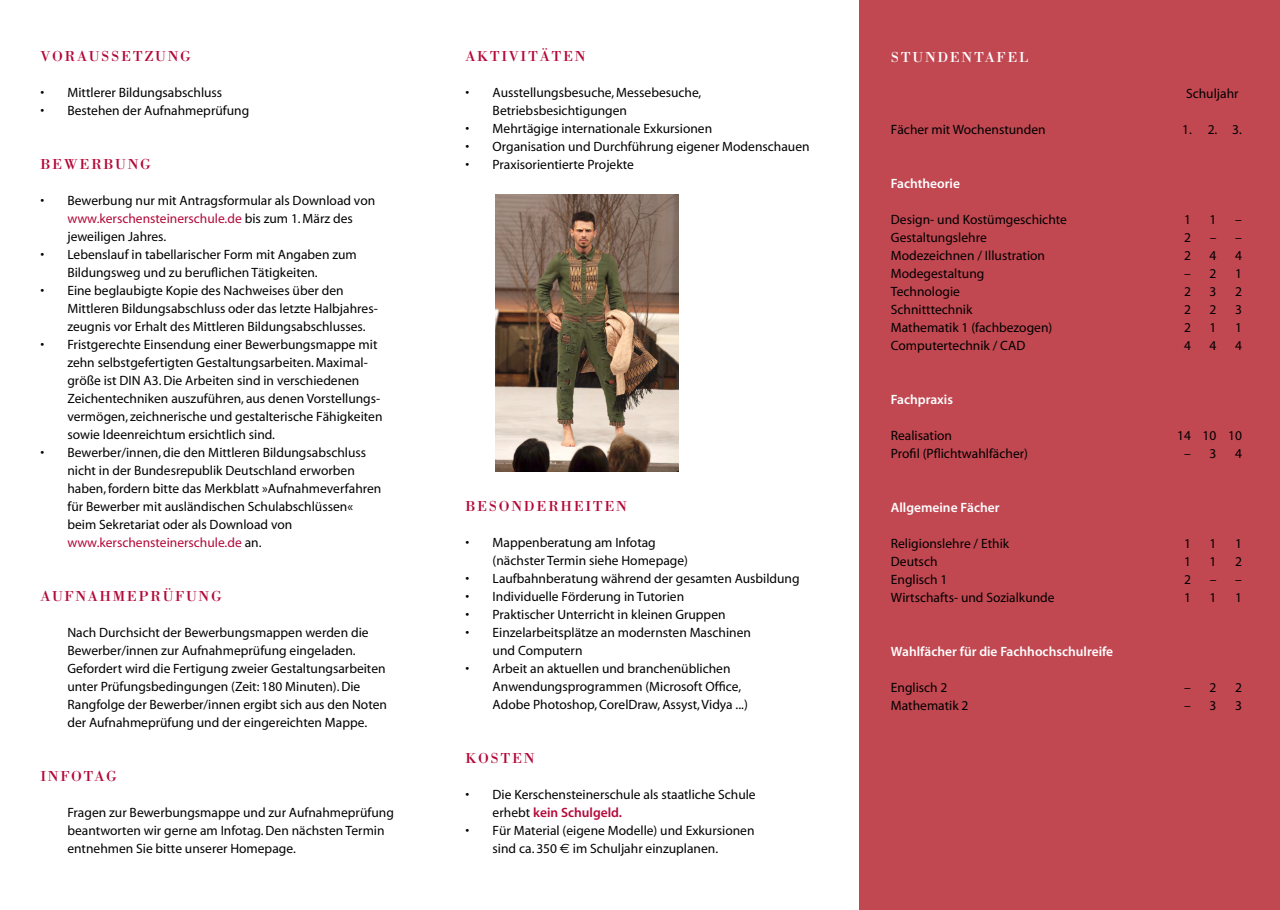
<style>
.page{position:relative;width:1280px;height:910px;background:#fff}
.page>*{position:absolute;margin:0;border:0;box-sizing:border-box;transform-origin:0 0}
.t1{font:15px "Bodoni";letter-spacing:.11em;color:#b30838}
.t2{font:15px "Bodoni";letter-spacing:.11em;color:#fff}
.t3{font:13.5px/18px "Myriad MM 400 600";color:#000}
.t4{font:13.5px "Myriad MM 565 600";color:#fff}
.t5{font:13.5px "Myriad MM 565 600";color:#b30838}
.s1{color:#b30838}
.s2{font-family:"Myriad MM 400 600";color:#000}
.s3{font-family:"Euro Sans"}
</style>
<div class="page">
<div style="left:859px;top:0;width:421px;height:910px;background:#c14751"></div>
<img style="left:495px;top:195px;width:184px;height:277px">
<p class="t1" style="left:40px;top:47px;width:152px">VORAUSSETZUNG</p>
<p class="t3" style="left:40px;top:84px;width:183px">• Mittlerer Bildungsabschluss</p>
<p class="t3" style="left:40px;top:102px;width:210px">• Bestehen der Aufnahmeprüfung</p>
<p class="t1" style="left:40px;top:155px;width:112px">BEWERBUNG</p>
<p class="t3" style="left:67px;top:192px;width:309px;text-indent:-27px">• Bewerbung nur mit Antragsformular als Download von <span class="s1">www.kerschensteinerschule.de</span> bis zum 1. März des jeweiligen Jahres.</p>
<p class="t3" style="left:67px;top:246px;width:291px;text-indent:-27px">• Lebenslauf in tabellarischer Form mit Angaben zum<br>Bildungsweg und zu beruflichen Tätigkeiten.</p>
<p class="t3" style="left:67px;top:282px;width:312px;text-indent:-27px">• Eine beglaubigte Kopie des Nachweises über den<br>Mittleren Bildungsabschluss oder das letzte Halbjahres&shy;zeugnis vor Erhalt des Mittleren Bildungsabschlusses.</p>
<p class="t3" style="left:67px;top:336px;width:317px;text-indent:-27px">• Fristgerechte Einsendung einer Bewerbungsmappe mit zehn selbstgefertigten Gestaltungsarbeiten. Maximal&shy;größe ist DIN A3. Die Arbeiten sind in verschiedenen Zeichentechniken auszuführen, aus denen Vorstellungs&shy;vermögen, zeichnerische und gestalterische Fähigkeiten sowie Ideenreichtum ersichtlich sind.</p>
<p class="t3" style="left:67px;top:444px;width:315px;text-indent:-27px">• Bewerber/innen, die den Mittleren Bildungsabschluss nicht in der Bundesrepublik Deutschland erworben haben, fordern bitte das Merkblatt »Aufnahmeverfahren für Bewerber mit ausländischen Schulabschlüssen« beim Sekretariat oder als Download von <span class="s1">www.kerschensteinerschule.de</span> an.</p>
<p class="t1" style="left:40px;top:587px;width:183px">AUFNAHMEPRÜFUNG</p>
<p class="t3" style="left:67px;top:624px;width:321px">Nach Durchsicht der Bewerbungsmappen werden die Bewerber/innen zur Aufnahmeprüfung eingeladen.<br>Gefordert wird die Fertigung zweier Gestaltungsarbeiten unter Prüfungsbedingungen (Zeit: 180 Minuten). Die Rangfolge der Bewerber/innen ergibt sich aus den Noten der Aufnahmeprüfung und der eingereichten Mappe.</p>
<p class="t1" style="left:40px;top:767px;width:78px">INFOTAG</p>
<p class="t3" style="left:67px;top:804px;width:328px">Fragen zur Bewerbungsmappe und zur Aufnahmeprüfung beantworten wir gerne am Infotag. Den nächsten Termin entnehmen Sie bitte unserer Homepage.</p>
<p class="t1" style="left:466px;top:47px;width:121px">AKTIVITÄTEN</p>
<p class="t3" style="left:493px;top:84px;width:210px;text-indent:-27px">• Ausstellungsbesuche, Messebesuche,<br>Betriebsbesichtigungen</p>
<p class="t3" style="left:466px;top:120px;width:248px">• Mehrtägige internationale Exkursionen</p>
<p class="t3" style="left:466px;top:138px;width:345px">• Organisation und Durchführung eigener Modenschauen</p>
<p class="t3" style="left:466px;top:156px;width:170px">• Praxisorientierte Projekte</p>
<p class="t1" style="left:466px;top:497px;width:163px">BESONDERHEITEN</p>
<p class="t3" style="left:493px;top:534px;width:197px;text-indent:-27px">• Mappenberatung am Infotag (nächster Termin siehe Homepage)</p>
<p class="t3" style="left:466px;top:570px;width:336px">• Laufbahnberatung während der gesamten Ausbildung</p>
<p class="t3" style="left:466px;top:588px;width:220px">• Individuelle Förderung in Tutorien</p>
<p class="t3" style="left:466px;top:606px;width:261px">• Praktischer Unterricht in kleinen Gruppen</p>
<p class="t3" style="left:493px;top:624px;width:260px;text-indent:-27px">• Einzelarbeitsplätze an modernsten Maschinen und Computern</p>
<p class="t3" style="left:493px;top:660px;width:257px;text-indent:-27px">• Arbeit an aktuellen und branchenüblichen<br>Anwendungsprogrammen (Microsoft Office,<br>Adobe Photoshop, CorelDraw, Assyst, Vidya ...)</p>
<p class="t1" style="left:466px;top:749px;width:71px">KOSTEN</p>
<p class="t3" style="left:466px;top:786px;width:292px">• Die Kerschensteinerschule als staatliche Schule</p>
<p class="t5" style="left:493px;top:806px;width:131px"><span class="s2">erhebt</span> kein Schulgeld.</p>
<p class="t3" style="left:493px;top:822px;width:263px;text-indent:-27px">• Für Material (eigene Modelle) und Exkursionen sind ca. 350 <span class="s3">€</span> im Schuljahr einzuplanen.</p>
<p class="t2" style="left:891px;top:48px;width:139px">STUNDENTAFEL</p>
<p class="t3" style="left:1186px;top:85px;width:54px">Schuljahr</p>
<p class="t3" style="left:891px;top:121px;width:156px">Fächer mit Wochenstunden</p>
<p class="t3" style="left:1182px;top:121px;width:61px">1. 2. 3.</p>
<p class="t4" style="left:891px;top:177px;width:71px">Fachtheorie</p>
<p class="t3" style="left:891px;top:211px;width:178px">Design- und Kostümgeschichte</p>
<p class="t3" style="left:1184px;top:211px;width:8px">1</p>
<p class="t3" style="left:1209px;top:211px;width:8px">1</p>
<p class="t3" style="left:1235px;top:211px;width:8px">–</p>
<p class="t3" style="left:891px;top:229px;width:97px">Gestaltungslehre</p>
<p class="t3" style="left:1184px;top:229px;width:8px">2</p>
<p class="t3" style="left:1210px;top:229px;width:34px">– –</p>
<p class="t3" style="left:891px;top:247px;width:156px">Modezeichnen / Illustration</p>
<p class="t3" style="left:1184px;top:247px;width:8px">2</p>
<p class="t3" style="left:1209px;top:247px;width:8px">4</p>
<p class="t3" style="left:1235px;top:247px;width:8px">4</p>
<p class="t3" style="left:891px;top:265px;width:95px">Modegestaltung</p>
<p class="t3" style="left:1184px;top:265px;width:34px">– 2</p>
<p class="t3" style="left:1235px;top:265px;width:8px">1</p>
<p class="t3" style="left:891px;top:283px;width:71px">Technologie</p>
<p class="t3" style="left:1184px;top:283px;width:8px">2</p>
<p class="t3" style="left:1209px;top:283px;width:8px">3</p>
<p class="t3" style="left:1235px;top:283px;width:8px">2</p>
<p class="t3" style="left:891px;top:301px;width:83px">Schnitttechnik</p>
<p class="t3" style="left:1184px;top:301px;width:8px">2</p>
<p class="t3" style="left:1209px;top:301px;width:8px">2</p>
<p class="t3" style="left:1235px;top:301px;width:8px">3</p>
<p class="t3" style="left:891px;top:319px;width:163px">Mathematik 1 (fachbezogen)</p>
<p class="t3" style="left:1184px;top:319px;width:8px">2</p>
<p class="t3" style="left:1209px;top:319px;width:8px">1</p>
<p class="t3" style="left:1235px;top:319px;width:8px">1</p>
<p class="t3" style="left:891px;top:337px;width:136px">Computertechnik / CAD</p>
<p class="t3" style="left:1184px;top:337px;width:8px">4</p>
<p class="t3" style="left:1209px;top:337px;width:8px">4</p>
<p class="t3" style="left:1235px;top:337px;width:8px">4</p>
<p class="t4" style="left:891px;top:393px;width:64px">Fachpraxis</p>
<p class="t3" style="left:891px;top:427px;width:63px">Realisation</p>
<p class="t3" style="left:1177px;top:427px;width:66px">14 10 10</p>
<p class="t3" style="left:891px;top:445px;width:139px">Profil (Pflichtwahlfächer)</p>
<p class="t3" style="left:1184px;top:445px;width:34px">– 3</p>
<p class="t3" style="left:1235px;top:445px;width:8px">4</p>
<p class="t4" style="left:891px;top:501px;width:110px">Allgemeine Fächer</p>
<p class="t3" style="left:891px;top:535px;width:120px">Religionslehre / Ethik</p>
<p class="t3" style="left:1184px;top:535px;width:8px">1</p>
<p class="t3" style="left:1209px;top:535px;width:8px">1</p>
<p class="t3" style="left:1235px;top:535px;width:8px">1</p>
<p class="t3" style="left:891px;top:553px;width:48px">Deutsch</p>
<p class="t3" style="left:1184px;top:553px;width:8px">1</p>
<p class="t3" style="left:1209px;top:553px;width:8px">1</p>
<p class="t3" style="left:1235px;top:553px;width:8px">2</p>
<p class="t3" style="left:891px;top:571px;width:58px">Englisch 1</p>
<p class="t3" style="left:1184px;top:571px;width:8px">2</p>
<p class="t3" style="left:1210px;top:571px;width:34px">– –</p>
<p class="t3" style="left:891px;top:589px;width:165px">Wirtschafts- und Sozialkunde</p>
<p class="t3" style="left:1184px;top:589px;width:8px">1</p>
<p class="t3" style="left:1209px;top:589px;width:8px">1</p>
<p class="t3" style="left:1235px;top:589px;width:8px">1</p>
<p class="t4" style="left:891px;top:645px;width:224px">Wahlfächer für die Fachhochschulreife</p>
<p class="t3" style="left:891px;top:679px;width:58px">Englisch 2</p>
<p class="t3" style="left:1184px;top:679px;width:34px">– 2</p>
<p class="t3" style="left:1235px;top:679px;width:8px">2</p>
<p class="t3" style="left:891px;top:697px;width:79px">Mathematik 2</p>
<p class="t3" style="left:1184px;top:697px;width:34px">– 3</p>
<p class="t3" style="left:1235px;top:697px;width:8px">3</p>
</div>
